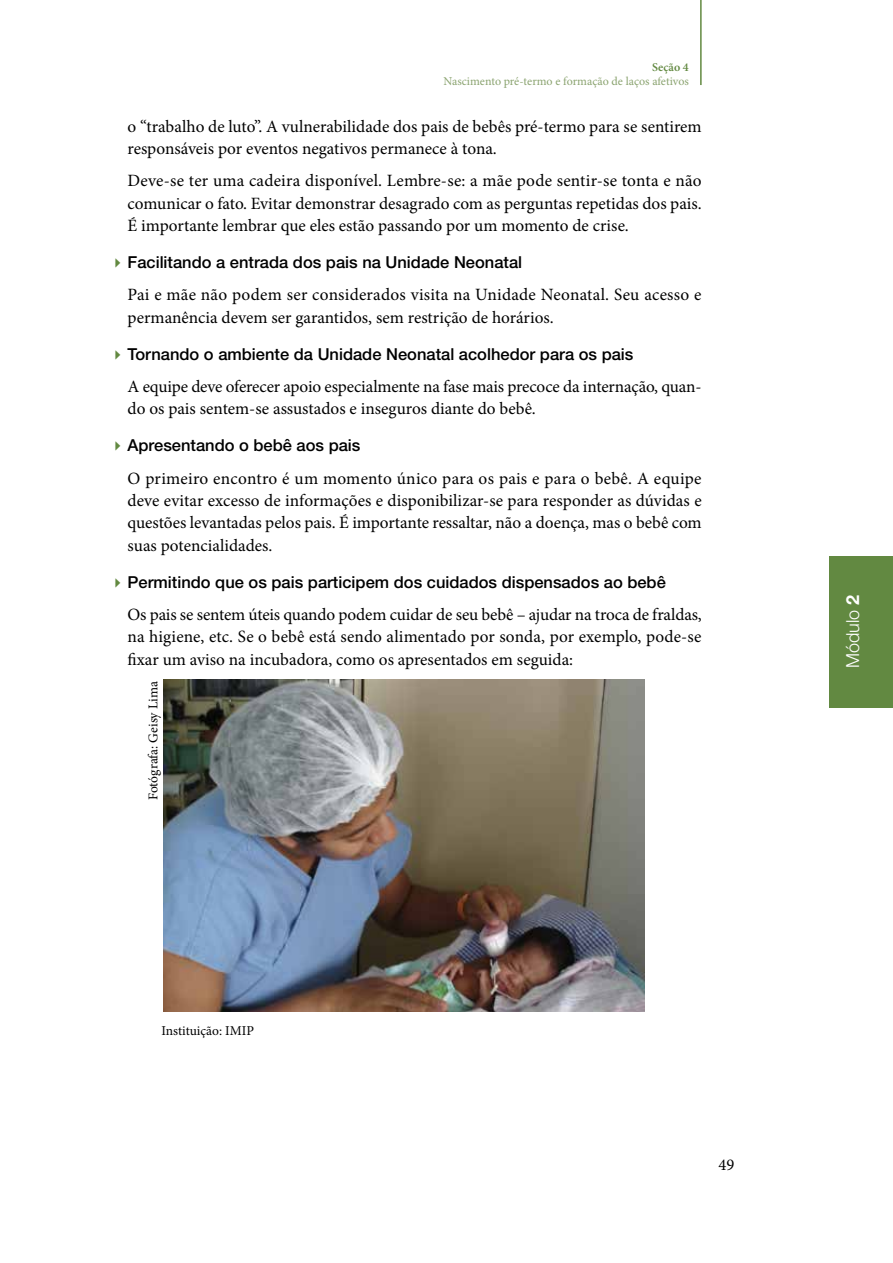
<style>
.page{position:relative;width:893px;height:1263px;background:#fff}
.page>*{position:absolute;margin:0;border:0;box-sizing:border-box;transform-origin:0 0}
.t1{font:300 18px "Helvetica Neue LT Std";letter-spacing:.005em;color:#fff}
.t2{font:17.25px/22.5px "Minion Pro";color:#000}
.t3{font:500 16.5px "Helvetica Neue LT Std";color:#000}
.t4{font:16.5px "Minion Pro";color:#000}
.t5{font:13.5px "Minion Pro";color:#000}
.t6{font:12px "Minion Pro";color:#8aa36f}
.t7{font:600 12px "Minion Pro";letter-spacing:.01em;color:#628941}
.s1{font-family:"Minion Pro";font-weight:400;font-size:19.8px;color:#628941}
.s2{font-weight:700}
</style>
<div class="page">
<div style="left:829px;top:556px;width:64px;height:151px;background:#628941"></div>
<hr style="left:700px;top:0;width:2px;height:85px;background:#628941">
<img style="left:164px;top:680px;width:480px;height:331px">
<p class="t7" style="left:652px;top:59px;width:38px">Seção 4</p>
<p class="t6" style="left:444px;top:73px;width:247px">Nascimento pré-termo e formação de laços afetivos</p>
<p class="t2" style="left:128px;top:115px;width:576px">o “trabalho de luto”. A vulnerabilidade dos pais de bebês pré‑termo para se sentirem responsáveis por eventos negativos permanece à tona.</p>
<p class="t2" style="left:128px;top:170px;width:576px;text-align:justify">Deve‑se ter uma cadeira disponível. Lembre‑se: a mãe pode sentir‑se tonta e não comunicar o fato. Evitar demonstrar desagrado com as perguntas repetidas dos pais.<br>É importante lembrar que eles estão passando por um momento de crise.</p>
<p class="t3" style="left:115px;top:252px;width:409px"><span class="s1">▶</span> Facilitando a entrada dos pais na Unidade Neonatal</p>
<p class="t2" style="left:128px;top:284px;width:575px">Pai e mãe não podem ser considerados visita na Unidade Neonatal. Seu acesso e permanência devem ser garantidos, sem restrição de horários.</p>
<p class="t3" style="left:115px;top:344px;width:520px"><span class="s1">▶</span> Tornando o ambiente da Unidade Neonatal acolhedor para os pais</p>
<p class="t2" style="left:128px;top:375px;width:576px">A equipe deve oferecer apoio especialmente na fase mais precoce da internação, quan&shy;do os pais sentem‑se assustados e inseguros diante do bebê.</p>
<p class="t3" style="left:115px;top:435px;width:247px"><span class="s1">▶</span> Apresentando o bebê aos pais</p>
<p class="t2" style="left:128px;top:467px;width:576px;text-align:justify">O primeiro encontro é um momento único para os pais e para o bebê. A equipe deve evitar excesso de informações e disponibilizar‑se para responder as dúvidas e questões levantadas pelos pais. É importante ressaltar, não a doença, mas o bebê com suas potencialidades.</p>
<p class="t3" style="left:115px;top:572px;width:553px"><span class="s1">▶</span> Permitindo que os pais participem dos cuidados dispensados ao bebê</p>
<p class="t2" style="left:128px;top:603px;width:576px;text-align:justify">Os pais se sentem úteis quando podem cuidar de seu bebê – ajudar na troca de fraldas, na higiene, etc. Se o bebê está sendo alimentado por sonda, por exemplo, pode‑se fixar um aviso na incubadora, como os apresentados em seguida:</p>
<p class="t5" style="left:144px;top:800px;width:121px;rotate:-90deg">Fotógrafa: Geisy Lima</p>
<p class="t5" style="left:162px;top:1022px;width:94px">Instituição: IMIP</p>
<p class="t4" style="left:719px;top:1153px;width:17px">49</p>
<p class="t1" style="left:842px;top:668px;width:75px;rotate:-90deg">Módulo <span class="s2">2</span></p>
</div>
